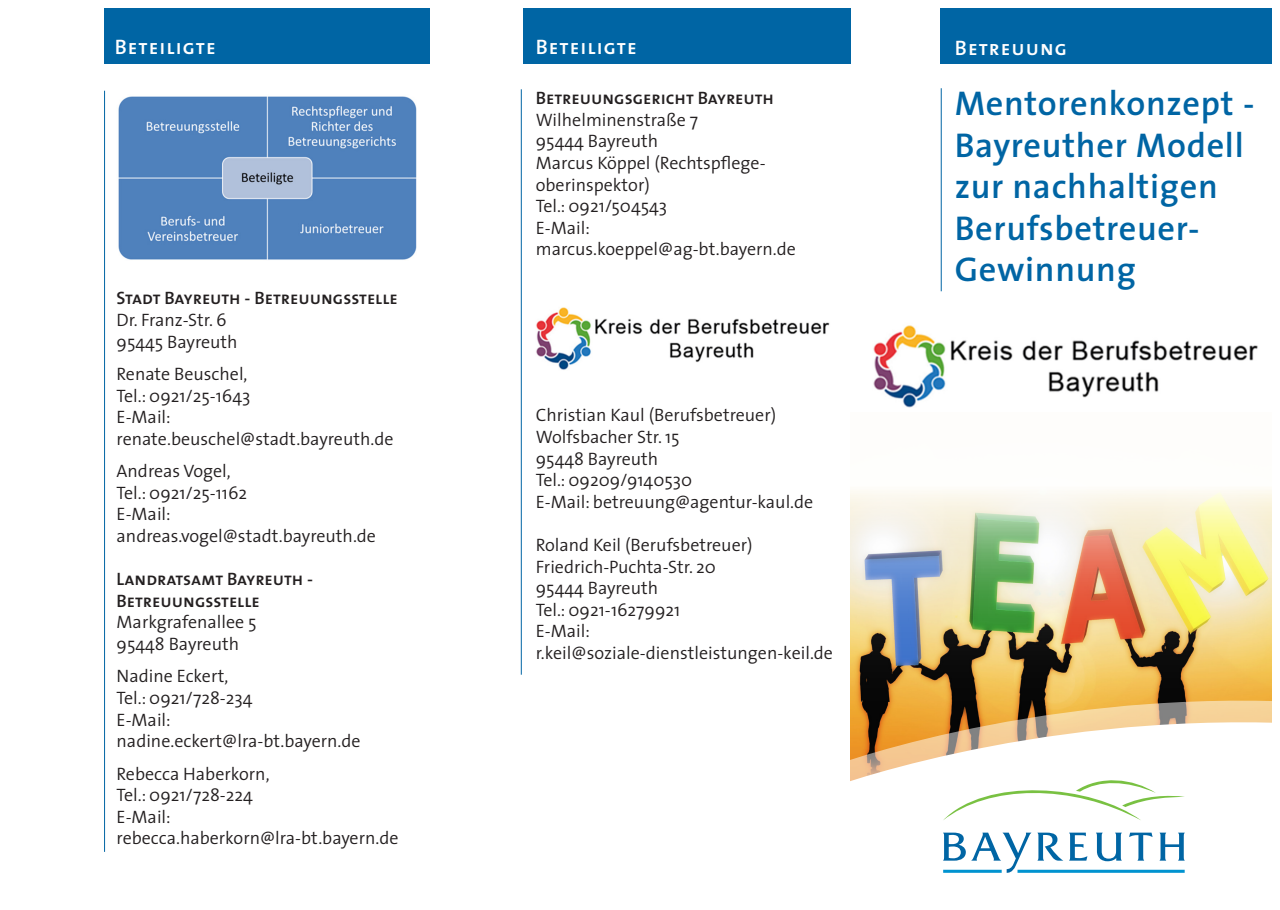
<style>
.page{position:relative;width:1280px;height:910px;background:#fff}
.page>*{position:absolute;margin:0;border:0;box-sizing:border-box;transform-origin:0 0}
.t1{font:600 34.5px "The Sans";letter-spacing:.02em;color:#0065a4}
.t2{font:21px "The Sans Semi Bold Caps";letter-spacing:.05em;color:#fff}
.t3{font:300 18px/21.6px "The Sans";color:#231f20}
.t4{font:18px "The Sans Semi Bold Caps";color:#231f20}
</style>
<div class="page">
<img style="left:850px;top:489px;width:421px;height:210px">
<div style="left:940px;top:9px;width:331px;height:55px;background:#0065a4"></div>
<div style="left:523px;top:9px;width:327px;height:55px;background:#0065a4"></div>
<div style="left:104px;top:9px;width:325px;height:55px;background:#0065a4"></div>
<hr style="left:941px;top:88px;width:1px;height:203px;background:#0065a4">
<svg style="left:850px;top:699px;width:421px;height:13px;background:#bf964e"></svg>
<svg style="left:850px;top:712px;width:421px;height:158px"></svg>
<svg style="left:943px;top:775px;width:242px;height:45px"></svg>
<svg style="left:1159px;top:833px;width:26px;height:28px"></svg>
<svg style="left:1069px;top:833px;width:18px;height:28px"></svg>
<svg style="left:1129px;top:833px;width:23px;height:28px"></svg>
<svg style="left:1096px;top:833px;width:26px;height:28px"></svg>
<svg style="left:1037px;top:833px;width:26px;height:28px"></svg>
<hr style="left:1017px;top:870px;width:168px;height:3px;background:#0093d0">
<svg style="left:943px;top:833px;width:88px;height:40px"></svg>
<hr style="left:521px;top:89px;width:1px;height:586px;background:#0065a4">
<hr style="left:104px;top:91px;width:1px;height:761px;background:#0065a4">
<img style="left:873px;top:325px;width:385px;height:83px">
<img style="left:536px;top:307px;width:294px;height:63px">
<img style="left:118px;top:96px;width:299px;height:164px">
<p class="t2" style="left:115px;top:34px;width:102px">Beteiligte</p>
<p class="t2" style="left:536px;top:34px;width:102px">Beteiligte</p>
<p class="t4" style="left:536px;top:87px;width:240px">Betreuungsgericht Bayreuth</p>
<p class="t3" style="left:536px;top:109px;width:164px">Wilhelminenstraße 7</p>
<p class="t3" style="left:536px;top:131px;width:124px">95444 Bayreuth</p>
<p class="t3" style="left:536px;top:152px;width:231px">Marcus Köppel (Rechtspflege-</p>
<p class="t3" style="left:536px;top:174px;width:116px">oberinspektor)</p>
<p class="t3" style="left:536px;top:196px;width:133px">Tel.: 0921/504543</p>
<p class="t3" style="left:536px;top:217px;width:56px">E-Mail:</p>
<p class="t3" style="left:536px;top:239px;width:262px">marcus.koeppel@ag-bt.bayern.de</p>
<p class="t4" style="left:117px;top:287px;width:283px">Stadt Bayreuth - Betreuungsstelle</p>
<p class="t3" style="left:117px;top:309px;width:111px">Dr. Franz-Str. 6</p>
<p class="t3" style="left:117px;top:331px;width:123px">95445 Bayreuth</p>
<p class="t3" style="left:117px;top:363px;width:135px">Renate Beuschel,<br>Tel.: 0921/25-1643</p>
<p class="t3" style="left:117px;top:406px;width:56px">E-Mail:</p>
<p class="t3" style="left:117px;top:428px;width:278px">renate.beuschel@stadt.bayreuth.de</p>
<p class="t3" style="left:117px;top:460px;width:132px">Andreas Vogel,<br>Tel.: 0921/25-1162</p>
<p class="t3" style="left:117px;top:504px;width:56px">E-Mail:</p>
<p class="t3" style="left:117px;top:525px;width:261px">andreas.vogel@stadt.bayreuth.de</p>
<p class="t4" style="left:117px;top:568px;width:198px">Landratsamt Bayreuth -</p>
<p class="t4" style="left:117px;top:589px;width:145px">Betreuungsstelle</p>
<p class="t3" style="left:117px;top:612px;width:142px">Markgrafenallee 5</p>
<p class="t3" style="left:117px;top:633px;width:124px">95448 Bayreuth</p>
<p class="t3" style="left:117px;top:666px;width:113px">Nadine Eckert,</p>
<p class="t3" style="left:117px;top:687px;width:137px">Tel.: 0921/728-234</p>
<p class="t3" style="left:117px;top:709px;width:56px">E-Mail:</p>
<p class="t3" style="left:117px;top:730px;width:246px">nadine.eckert@lra-bt.bayern.de</p>
<p class="t3" style="left:117px;top:763px;width:154px">Rebecca Haberkorn,</p>
<p class="t3" style="left:117px;top:784px;width:138px">Tel.: 0921/728-224</p>
<p class="t3" style="left:117px;top:806px;width:56px">E-Mail:</p>
<p class="t3" style="left:117px;top:828px;width:283px">rebecca.haberkorn@lra-bt.bayern.de</p>
<p class="t3" style="left:536px;top:405px;width:242px">Christian Kaul (Berufsbetreuer)</p>
<p class="t3" style="left:536px;top:426px;width:145px">Wolfsbacher Str. 15</p>
<p class="t3" style="left:536px;top:448px;width:124px">95448 Bayreuth</p>
<p class="t3" style="left:536px;top:469px;width:158px">Tel.: 09209/9140530</p>
<p class="t3" style="left:536px;top:491px;width:279px">E-Mail: betreuung@agentur-kaul.de</p>
<p class="t3" style="left:536px;top:534px;width:218px">Roland Keil (Berufsbetreuer)</p>
<p class="t3" style="left:536px;top:556px;width:182px">Friedrich-Puchta-Str. 20</p>
<p class="t3" style="left:536px;top:577px;width:124px">95444 Bayreuth</p>
<p class="t3" style="left:536px;top:599px;width:146px">Tel.: 0921-16279921</p>
<p class="t3" style="left:536px;top:621px;width:56px">E-Mail:</p>
<p class="t3" style="left:536px;top:642px;width:299px">r.keil@soziale-dienstleistungen-keil.de</p>
<p class="t2" style="left:955px;top:35px;width:114px">Betreuung</p>
<p class="t1" style="left:955px;top:81px;width:301px">Mentorenkonzept -</p>
<p class="t1" style="left:955px;top:123px;width:291px">Bayreuther Modell</p>
<p class="t1" style="left:955px;top:164px;width:265px">zur nachhaltigen</p>
<p class="t1" style="left:955px;top:206px;width:246px">Berufsbetreuer-</p>
<p class="t1" style="left:955px;top:247px;width:183px">Gewinnung</p>
</div>
